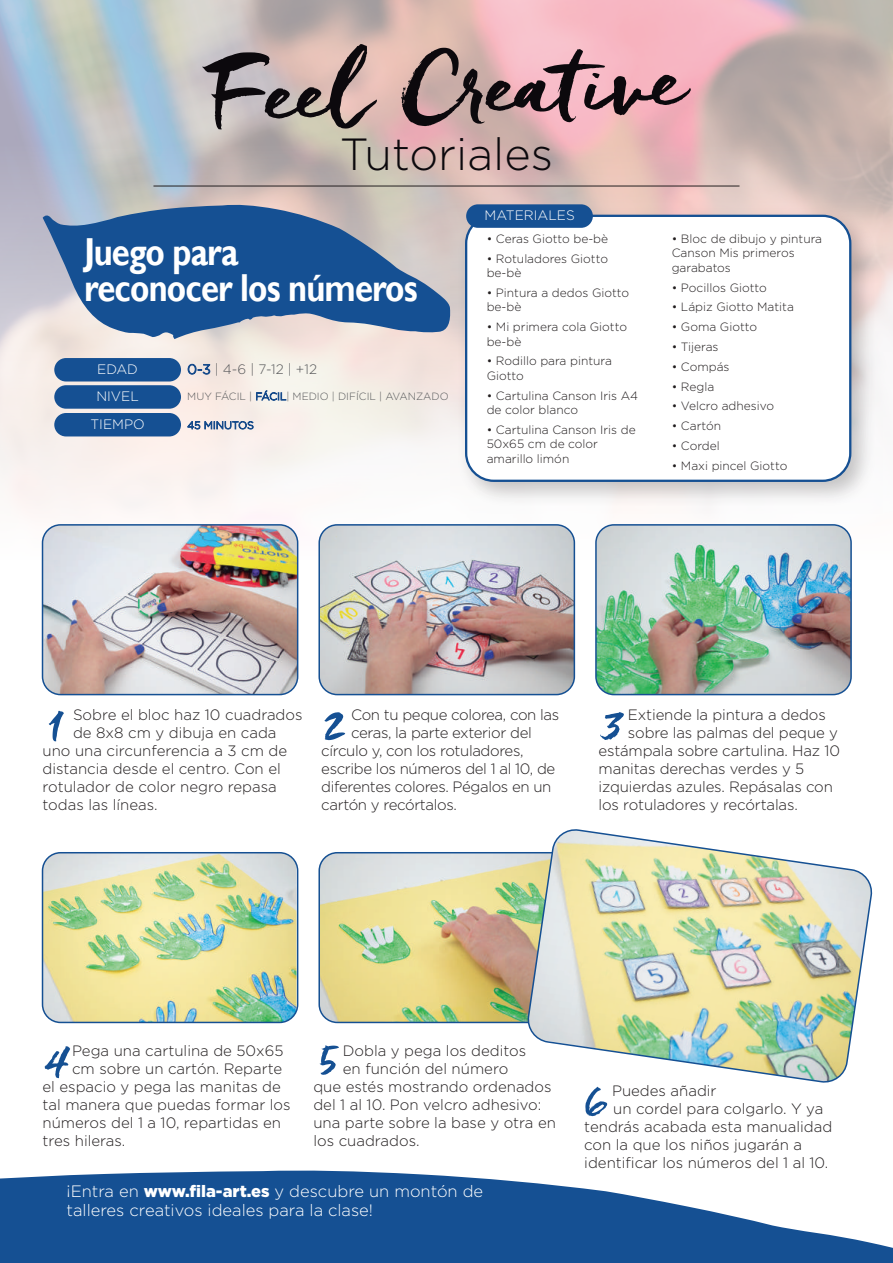
<style>
.page{position:relative;width:893px;height:1263px;background:#fff}
.page>*{position:absolute;margin:0;border:0;box-sizing:border-box;transform-origin:0 0}
.t1{font:51px "Freeland";color:#155093}
.t2{font:300 45px "Gotham";color:#0c090d}
.t3{font:700 39px/36px "Gill Sans";letter-spacing:-.025em;color:#fff;scale:.84 1}
.t4{font:300 16.5px/19.8px "Gotham";color:#fff}
.t5{font:300 15px "Gotham";color:#231f20}
.t6{font:300 15px "Gotham";letter-spacing:-.025em;color:#231f20}
.t7{font:300 13.65px "Gotham";color:#fff}
.t8{font:300 13.65px "Gotham";color:#58595b}
.t9{font:300 12px/14.4px "Gotham";color:#231f20}
.t10{font:300 10.5px "Gotham";color:#58595b}
.s1{color:#155093}
.s2{font-weight:900}
</style>
<div class="page">
<svg style="left:0;top:1170px;width:893px;height:93px;fill:#155093"></svg>
<svg style="left:0;top:143px;width:893px;height:422px"></svg>
<svg style="left:43px;top:204px;width:408px;height:135px;background:#5479a5"></svg>
<svg style="left:202px;top:44px;width:175px;height:86px;background:#a29390"></svg>
<svg style="left:401px;top:48px;width:290px;height:78px;background:#b38a8f"></svg>
<hr style="left:153px;top:186px;width:586px;height:1px;background:#231f20">
<div style="left:54px;top:385px;width:127px;height:24px;background:#155093;border-radius:12px"></div>
<div style="left:54px;top:358px;width:127px;height:23px;background:#155093;border-radius:12px"></div>
<img style="left:451px;top:200px;width:432px;height:313px">
<div style="left:466px;top:216px;width:384px;height:265px;background:#fff;border-radius:28px"></div>
<div style="left:465px;top:215px;width:386px;height:267px;border:2px solid #155093;border-radius:28px"></div>
<div style="left:466px;top:204px;width:127px;height:24px;background:#155093;border-radius:12px"></div>
<svg style="left:188px;top:364px;width:22px;height:11px"></svg>
<svg style="left:256px;top:390px;width:30px;height:11px"></svg>
<div style="left:54px;top:413px;width:127px;height:23px;background:#155093;border-radius:12px"></div>
<svg style="left:187px;top:421px;width:67px;height:8px"></svg>
<img style="left:43px;top:525px;width:255px;height:169px">
<div style="left:42px;top:524px;width:256px;height:171px;border:2px solid #155093;border-radius:18px"></div>
<img style="left:319px;top:525px;width:255px;height:169px">
<div style="left:318px;top:524px;width:257px;height:171px;border:2px solid #155093;border-radius:18px"></div>
<img style="left:596px;top:525px;width:255px;height:169px">
<div style="left:595px;top:524px;width:257px;height:171px;border:2px solid #155093;border-radius:18px"></div>
<img style="left:43px;top:853px;width:254px;height:169px">
<div style="left:42px;top:852px;width:256px;height:171px;border:2px solid #155093;border-radius:18px"></div>
<img style="left:321px;top:855px;width:206px;height:167px">
<div style="left:318px;top:852px;width:257px;height:171px;border:2px solid #155093;border-radius:18px"></div>
<img style="left:527px;top:829px;width:346px;height:254px">
<h2 class="t2" style="left:340px;top:126px;width:215px">Tutoriales</h2>
<h3 class="t3" style="left:84px;top:235px;width:398px">Juego para<br>reconocer los números</h3>
<p class="t7" style="left:97px;top:361px;width:42px">EDAD</p>
<p class="t7" style="left:96px;top:388px;width:44px">NIVEL</p>
<p class="t7" style="left:90px;top:415px;width:56px">TIEMPO</p>
<p class="t8" style="left:187px;top:361px;width:131px"><span class="s1">0-3</span> | 4-6 | 7-12 | +12</p>
<p class="t10" style="left:187px;top:390px;width:263px">MUY FÁCIL | <span class="s1">FÁCIL</span>| MEDIO | DIFÍCIL | AVANZADO</p>
<p class="t7" style="left:484px;top:207px;width:92px">MATERIALES</p>
<p class="t9" style="left:487px;top:231px;width:123px">• Ceras Giotto be-bè</p>
<p class="t9" style="left:487px;top:251px;width:123px">• Rotuladores Giotto be-bè</p>
<p class="t9" style="left:487px;top:285px;width:144px">• Pintura a dedos Giotto be-bè</p>
<p class="t9" style="left:487px;top:319px;width:142px">• Mi primera cola Giotto be-bè</p>
<p class="t9" style="left:487px;top:354px;width:127px">• Rodillo para pintura<br>Giotto</p>
<p class="t9" style="left:487px;top:388px;width:153px">• Cartulina Canson Iris A4 de color blanco</p>
<p class="t9" style="left:487px;top:422px;width:151px">• Cartulina Canson Iris de<br>50x65 cm de color amarillo limón</p>
<p class="t9" style="left:672px;top:231px;width:152px">• Bloc de dibujo y pintura<br>Canson Mis primeros garabatos</p>
<p class="t9" style="left:672px;top:280px;width:97px">• Pocillos Giotto</p>
<p class="t9" style="left:672px;top:300px;width:124px">• Lápiz Giotto Matita</p>
<p class="t9" style="left:672px;top:319px;width:87px">• Goma Giotto</p>
<p class="t9" style="left:672px;top:339px;width:48px">• Tijeras</p>
<p class="t9" style="left:672px;top:359px;width:59px">• Compás</p>
<p class="t9" style="left:672px;top:379px;width:44px">• Regla</p>
<p class="t9" style="left:672px;top:399px;width:104px">• Velcro adhesivo</p>
<p class="t9" style="left:672px;top:418px;width:51px">• Cartón</p>
<p class="t9" style="left:672px;top:438px;width:50px">• Cordel</p>
<p class="t9" style="left:672px;top:458px;width:117px">• Maxi pincel Giotto</p>
<h1 class="t1" style="left:47px;top:690px;width:20px">1</h1>
<p class="t5" style="left:73px;top:705px;width:231px">Sobre el bloc haz 10 cuadrados</p>
<p class="t5" style="left:73px;top:723px;width:205px">de 8x8 cm y dibuja en cada</p>
<p class="t5" style="left:43px;top:741px;width:246px">uno una circunferencia a 3 cm de</p>
<p class="t5" style="left:43px;top:759px;width:240px">distancia desde el centro. Con el</p>
<p class="t5" style="left:43px;top:777px;width:236px">rotulador de color negro repasa</p>
<p class="t5" style="left:43px;top:795px;width:117px">todas las líneas.</p>
<h1 class="t1" style="left:323px;top:690px;width:26px">2</h1>
<p class="t6" style="left:351px;top:705px;width:210px">Con tu peque colorea, con las</p>
<p class="t6" style="left:351px;top:723px;width:182px">ceras, la parte exterior del</p>
<p class="t6" style="left:321px;top:741px;width:204px">círculo y, con los rotuladores,</p>
<p class="t6" style="left:321px;top:759px;width:236px">escribe los números del 1 al 10, de</p>
<p class="t6" style="left:321px;top:777px;width:232px">diferentes colores. Pégalos en un</p>
<p class="t6" style="left:321px;top:795px;width:137px">cartón y recórtalos.</p>
<h1 class="t1" style="left:600px;top:690px;width:27px">3</h1>
<p class="t5" style="left:628px;top:705px;width:199px">Extiende la pintura a dedos</p>
<p class="t5" style="left:628px;top:723px;width:211px">sobre las palmas del peque y</p>
<p class="t5" style="left:599px;top:741px;width:243px">estámpala sobre cartulina. Haz 10</p>
<p class="t5" style="left:599px;top:759px;width:207px">manitas derechas verdes y 5</p>
<p class="t5" style="left:599px;top:777px;width:236px">izquierdas azules. Repásalas con</p>
<p class="t5" style="left:599px;top:795px;width:201px">los rotuladores y recórtalas.</p>
<p class="t5" style="left:343px;top:1041px;width:185px">Dobla y pega los deditos</p>
<p class="t5" style="left:343px;top:1059px;width:167px">en función del número</p>
<p class="t5" style="left:313px;top:1077px;width:240px">que estés mostrando ordenados</p>
<p class="t5" style="left:313px;top:1095px;width:230px">del 1 al 10. Pon velcro adhesivo:</p>
<p class="t5" style="left:313px;top:1113px;width:244px">una parte sobre la base y otra en</p>
<p class="t5" style="left:313px;top:1131px;width:108px">los cuadrados.</p>
<p class="t4" style="left:67px;top:1180px;width:418px">¡Entra en <span class="s2">www.fila-art.es</span> y descubre un montón de talleres creativos ideales para la clase!</p>
<h1 class="t1" style="left:46px;top:1026px;width:28px">4</h1>
<p class="t5" style="left:72px;top:1041px;width:213px">Pega una cartulina de 50x65</p>
<h1 class="t1" style="left:318px;top:1023px;width:25px">5</h1>
<p class="t5" style="left:72px;top:1059px;width:212px">cm sobre un cartón. Reparte</p>
<p class="t5" style="left:43px;top:1077px;width:240px">el espacio y pega las manitas de</p>
<p class="t5" style="left:43px;top:1095px;width:250px">tal manera que puedas formar los</p>
<p class="t5" style="left:43px;top:1113px;width:240px">números del 1 a 10, repartidas en</p>
<p class="t5" style="left:43px;top:1131px;width:84px">tres hileras.</p>
<h1 class="t1" style="left:584px;top:1065px;width:26px">6</h1>
<p class="t5" style="left:612px;top:1081px;width:106px">Puedes añadir</p>
<p class="t5" style="left:613px;top:1099px;width:212px">un cordel para colgarlo. Y ya</p>
<p class="t5" style="left:584px;top:1117px;width:250px">tendrás acabada esta manualidad</p>
<p class="t5" style="left:584px;top:1135px;width:219px">con la que los niños jugarán a</p>
<p class="t5" style="left:584px;top:1153px;width:246px">identificar los números del 1 al 10.</p>
</div>
